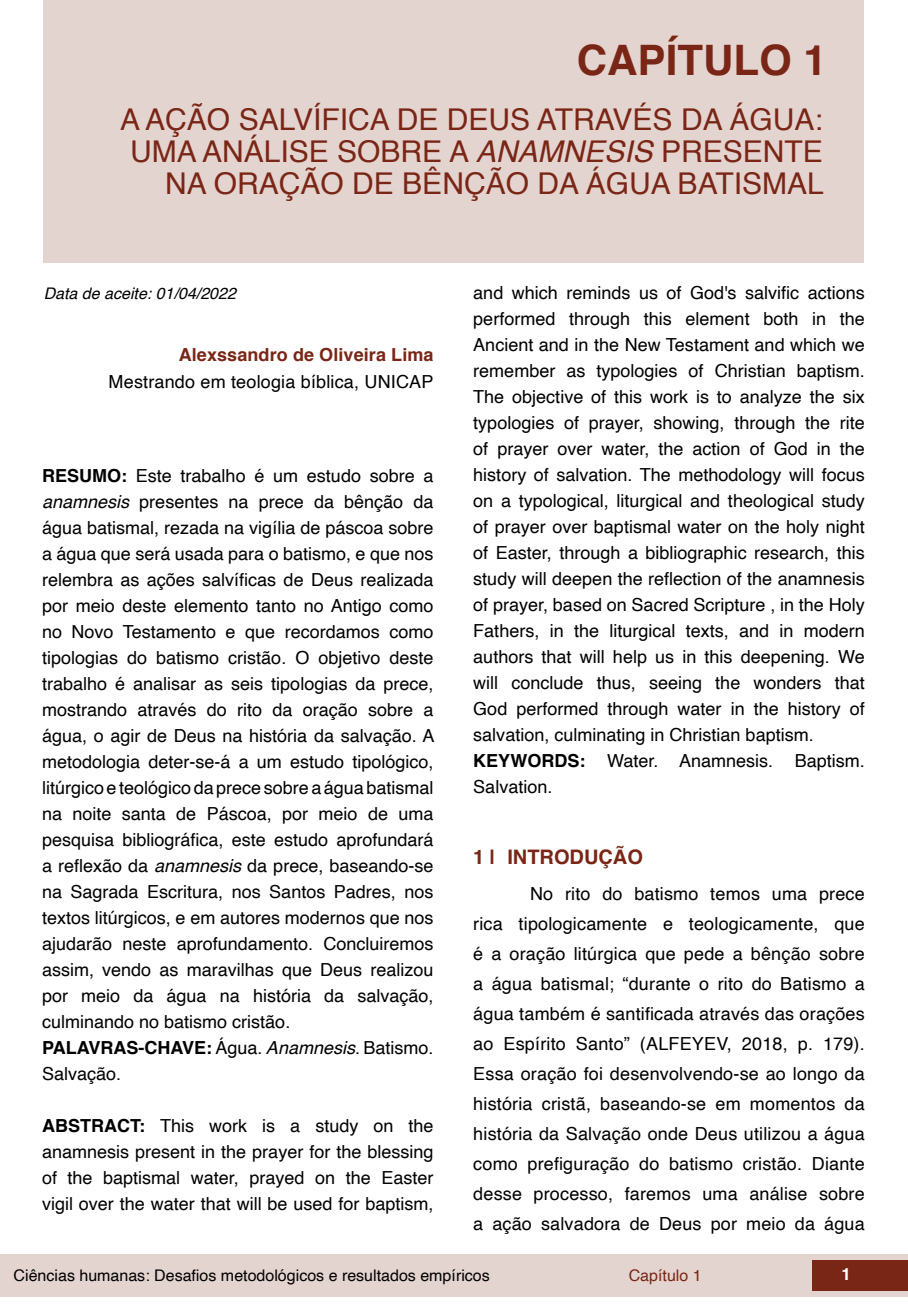
<style>
.page{position:relative;width:908px;height:1304px;background:#fff}
.page>*{position:absolute;margin:0;border:0;box-sizing:border-box;transform-origin:0 0}
.t1{font:700 42px "Helvetica";color:#7a2616}
.t2{font:30px/32px "Helvetica";color:#7a2616;text-align:right}
.t3{font:700 20px "Helvetica";color:#7a2616}
.t4{font:18px/26px "Helvetica";color:#000}
.t5{font:700 18px "Helvetica";letter-spacing:.005em;color:#7a2616}
.t6{font:700 16.8px "Helvetica";color:#fff}
.t7{font:16px "Helvetica";color:#000}
.t8{font:italic 16px "Helvetica";color:#000}
.t9{font:16px "Helvetica";color:#7a2616}
.s1{font-style:italic}
.s2{font-weight:700}
</style>
<div class="page">
<div style="left:0;top:1254px;width:906px;height:43px;background:#e4d4d0"></div>
<div style="left:812px;top:1261px;width:95px;height:30px;background:#7a2616"></div>
<div style="left:44px;top:0;width:819px;height:263px;background:#e4d4d0"></div>
<h1 class="t1" style="left:576px;top:26px;width:251px">CAPÍTULO 1</h1>
<h2 class="t2" style="left:120px;top:104px;width:705px">A AÇÃO SALVÍFICA DE DEUS ATRAVÉS DA ÁGUA:<br>UMA ANÁLISE SOBRE A <span class="s1">ANAMNESIS</span> PRESENTE<br>NA ORAÇÃO DE BÊNÇÃO DA ÁGUA BATISMAL</h2>
<p class="t8" style="left:44px;top:280px;width:194px">Data de aceite: 01/04/2022</p>
<p class="t5" style="left:179px;top:340px;width:256px">Alexssandro de Oliveira Lima</p>
<p class="t4" style="left:109px;top:369px;width:326px">Mestrando em teologia bíblica, UNICAP</p>
<p class="t4" style="left:42px;top:463px;width:394px"><span class="s2">RESUMO:</span> Este trabalho é um estudo sobre a <span class="s1">anamnesis</span> presentes na prece da bênção da água batismal, rezada na vigília de páscoa sobre a água que será usada para o batismo, e que nos relembra as ações salvíficas de Deus realizada por meio deste elemento tanto no Antigo como no Novo Testamento e que recordamos como tipologias do batismo cristão. O objetivo deste trabalho é analisar as seis tipologias da prece, mostrando através do rito da oração sobre a água, o agir de Deus na história da salvação. A metodologia deter-se-á a um estudo tipológico, litúrgico e teológico da prece sobre a água batismal na noite santa de Páscoa, por meio de uma pesquisa bibliográfica, este estudo aprofundará a reflexão da <span class="s1">anamnesis</span> da prece, baseando-se na Sagrada Escritura, nos Santos Padres, nos textos litúrgicos, e em autores modernos que nos ajudarão neste aprofundamento. Concluiremos assim, vendo as maravilhas que Deus realizou por meio da água na história da salvação, culminando no batismo cristão.<br><span class="s2">PALAVRAS-CHAVE:</span> Água. <span class="s1">Anamnesis</span>. Batismo.<br>Salvação.</p>
<p class="t4" style="left:42px;top:1113px;width:393px;text-align:justify"><span class="s2">ABSTRACT:</span> This work is a study on the anamnesis present in the prayer for the blessing of the baptismal water, prayed on the Easter vigil over the water that will be used for baptism,</p>
<p class="t4" style="left:473px;top:280px;width:393px">and which reminds us of God's salvific actions performed through this element both in the Ancient and in the New Testament and which we remember as typologies of Christian baptism.<br>The objective of this work is to analyze the six typologies of prayer, showing, through the rite of prayer over water, the action of God in the history of salvation. The methodology will focus on a typological, liturgical and theological study of prayer over baptismal water on the holy night of Easter, through a bibliographic research, this study will deepen the reflection of the anamnesis of prayer, based on Sacred Scripture , in the Holy Fathers, in the liturgical texts, and in modern authors that will help us in this deepening. We will conclude thus, seeing the wonders that God performed through water in the history of salvation, culminating in Christian baptism.<br><span class="s2">KEYWORDS:</span> Water. Anamnesis. Baptism.<br>Salvation.</p>
<p class="t3" style="left:473px;top:841px;width:171px">1 | INTRODUÇÃO</p>
<p class="t4" style="left:473px;top:879px;width:393px;line-height:30px;text-align:justify;text-indent:57px">No rito do batismo temos uma prece rica tipologicamente e teologicamente, que é a oração litúrgica que pede a bênção sobre a água batismal; “durante o rito do Batismo a água também é santificada através das orações ao Espírito Santo” (ALFEYEV, 2018, p. 179).<br>Essa oração foi desenvolvendo-se ao longo da história cristã, baseando-se em momentos da história da Salvação onde Deus utilizou a água como prefiguração do batismo cristão. Diante desse processo, faremos uma análise sobre a ação salvadora de Deus por meio da água</p>
<p class="t7" style="left:14px;top:1263px;width:477px">Ciências humanas: Desafios metodológicos e resultados empíricos</p>
<p class="t9" style="left:628px;top:1263px;width:74px">Capítulo 1</p>
<p class="t6" style="left:841px;top:1261px;width:11px">1</p>
</div>
